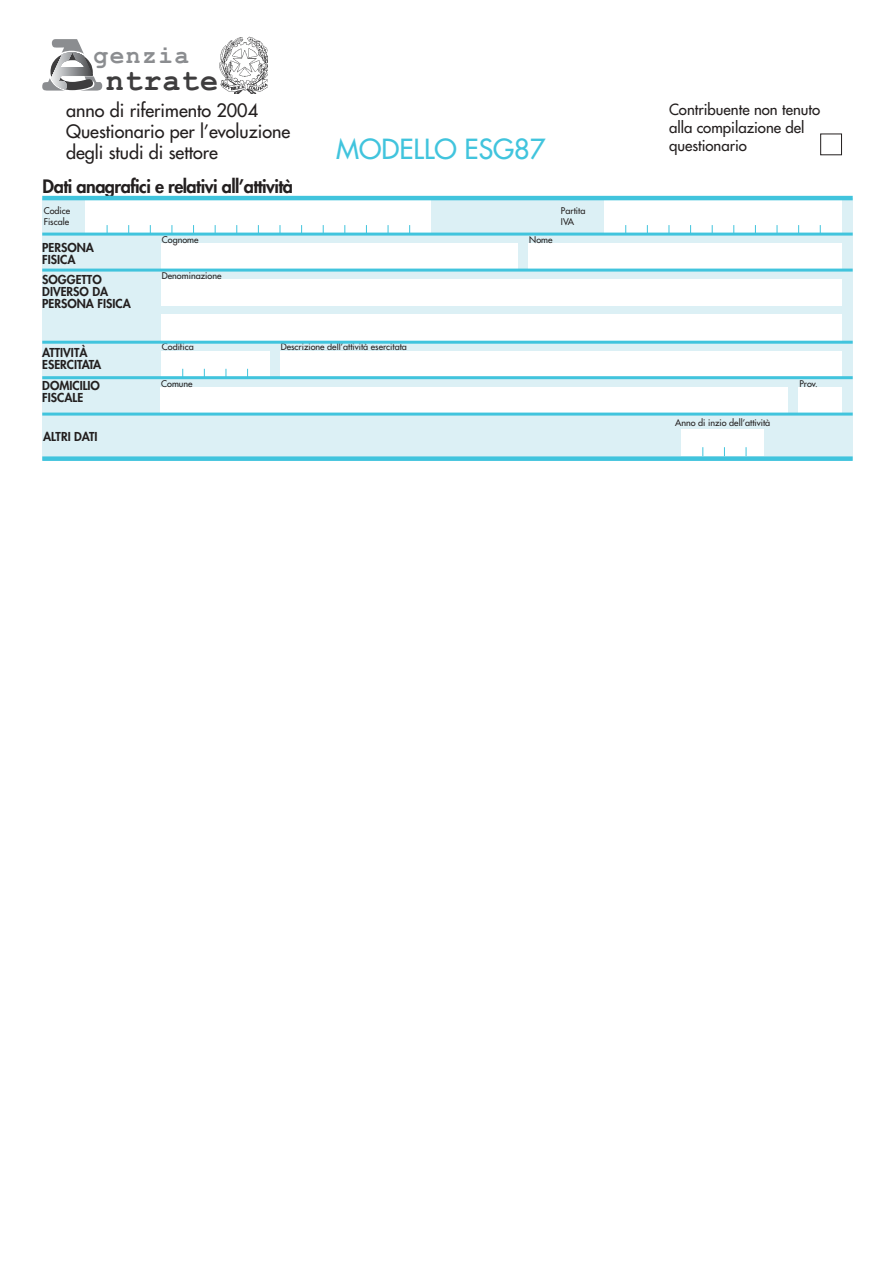
<style>
.page{position:relative;width:893px;height:1263px;background:#fff}
.page>*{position:absolute;margin:0;border:0;box-sizing:border-box;transform-origin:0 0}
.t1{font:700 30.15px "Courier New";letter-spacing:.025em;color:#3e3d3e}
.t2{font:27px "Futura";color:#41c4dd}
.t3{font:700 24.45px "Courier New";letter-spacing:.06em;color:#8b8d90}
.t4{font:18px/21px "Futura";color:#231f1f}
.t5{font:800 18px "Futura";letter-spacing:-.03em;color:#231f1f}
.t6{font:15px/18px "Futura";color:#231f1f}
.t7{font:800 12px/12px "Futura";color:#231f1f}
.t8{font:9px/10.5px "Futura";color:#231f1f}
</style>
<div class="page">
<div style="left:42px;top:198px;width:810px;height:261px;background:#dcf0f5"></div>
<div style="left:161px;top:243px;width:356px;height:27px;background:#fff"></div>
<div style="left:528px;top:243px;width:313px;height:27px;background:#fff"></div>
<div style="left:161px;top:279px;width:680px;height:27px;background:#fff"></div>
<hr style="left:42px;top:269px;width:810px;height:3px;background:#41c4dd">
<div style="left:161px;top:314px;width:680px;height:27px;background:#fff"></div>
<div style="left:280px;top:351px;width:561px;height:27px;background:#fff"></div>
<div style="left:161px;top:351px;width:108px;height:27px;background:#fff"></div>
<div style="left:42px;top:456px;width:810px;height:5px;background:#41c4dd"></div>
<hr style="left:42px;top:341px;width:810px;height:3px;background:#41c4dd">
<hr style="left:42px;top:376px;width:810px;height:3px;background:#41c4dd">
<div style="left:604px;top:198px;width:237px;height:36px;background:#fff"></div>
<div style="left:85px;top:198px;width:346px;height:36px;background:#fff"></div>
<hr style="left:42px;top:233px;width:810px;height:3px;background:#41c4dd">
<hr style="left:42px;top:196px;width:810px;height:4px;background:#41c4dd">
<img style="left:219px;top:36px;width:49px;height:57px">
<svg style="left:42px;top:39px;width:60px;height:52px"></svg>
<hr style="left:51px;top:52px;width:1px;height:37px;background:#f3f4f4">
<hr style="left:52px;top:52px;width:1px;height:37px;background:#efeff0">
<hr style="left:53px;top:52px;width:1px;height:37px;background:#ececed">
<hr style="left:54px;top:52px;width:1px;height:37px;background:#e7e8e9">
<hr style="left:55px;top:52px;width:1px;height:37px;background:#e2e3e4">
<hr style="left:56px;top:52px;width:1px;height:37px;background:#dededf">
<hr style="left:57px;top:52px;width:1px;height:37px;background:#dadbdc">
<hr style="left:58px;top:52px;width:1px;height:37px;background:#d5d6d8">
<hr style="left:59px;top:52px;width:1px;height:37px;background:#d1d2d4">
<hr style="left:60px;top:52px;width:1px;height:37px;background:#ccced0">
<hr style="left:61px;top:52px;width:1px;height:37px;background:#c8cacc">
<hr style="left:62px;top:52px;width:1px;height:37px;background:#c3c5c7">
<hr style="left:63px;top:52px;width:1px;height:37px;background:#bec1c3">
<hr style="left:64px;top:52px;width:1px;height:37px;background:#bbbdbe">
<hr style="left:65px;top:52px;width:1px;height:37px;background:#b6b9bb">
<hr style="left:66px;top:52px;width:1px;height:37px;background:#b2b4b6">
<hr style="left:67px;top:52px;width:1px;height:37px;background:#adafb2">
<hr style="left:68px;top:52px;width:1px;height:37px;background:#aaacad">
<hr style="left:69px;top:52px;width:1px;height:37px;background:#a4a7aa">
<hr style="left:70px;top:52px;width:1px;height:37px;background:#a0a3a6">
<hr style="left:71px;top:52px;width:1px;height:37px;background:#9c9fa2">
<hr style="left:72px;top:52px;width:1px;height:37px;background:#999b9e">
<hr style="left:73px;top:52px;width:1px;height:37px;background:#95979a">
<hr style="left:74px;top:52px;width:1px;height:37px;background:#919495">
<hr style="left:75px;top:52px;width:1px;height:37px;background:#8d8f93">
<hr style="left:76px;top:52px;width:1px;height:37px;background:#898b8d">
<hr style="left:77px;top:52px;width:1px;height:37px;background:#85878a">
<hr style="left:78px;top:52px;width:1px;height:37px;background:#828386">
<hr style="left:79px;top:52px;width:1px;height:37px;background:#7e8082">
<hr style="left:80px;top:52px;width:1px;height:37px;background:#797a7e">
<hr style="left:81px;top:52px;width:1px;height:37px;background:#767879">
<hr style="left:82px;top:52px;width:1px;height:37px;background:#717376">
<hr style="left:83px;top:52px;width:1px;height:37px;background:#6d6e71">
<hr style="left:84px;top:52px;width:1px;height:37px;background:#696a6d">
<hr style="left:85px;top:52px;width:1px;height:37px;background:#656669">
<hr style="left:86px;top:52px;width:1px;height:37px;background:#616265">
<hr style="left:87px;top:52px;width:1px;height:37px;background:#5d5d60">
<hr style="left:88px;top:52px;width:1px;height:37px;background:#57585b">
<hr style="left:89px;top:52px;width:1px;height:37px;background:#535456">
<hr style="left:90px;top:52px;width:1px;height:37px;background:#4f4f51">
<hr style="left:91px;top:52px;width:1px;height:37px;background:#49494c">
<hr style="left:92px;top:52px;width:1px;height:37px;background:#444446">
<div style="left:681px;top:429px;width:82px;height:27px;background:#fff"></div>
<div style="left:798px;top:387px;width:43px;height:27px;background:#fff"></div>
<div style="left:160px;top:387px;width:627px;height:27px;background:#fff"></div>
<hr style="left:42px;top:413px;width:810px;height:3px;background:#41c4dd">
<h3 class="t3" style="left:94px;top:48px;width:97px">genzia</h3>
<h1 class="t1" style="left:106px;top:71px;width:114px">ntrate</h1>
<h3 class="t4" style="left:66px;top:101px;width:226px">anno di riferimento 2004<br>Questionario per l’evoluzione degli studi di settore</h3>
<h3 class="t5" style="left:43px;top:178px;width:252px">Dati anagrafici e relativi all’attività</h3>
<h2 class="t2" style="left:336px;top:135px;width:211px">MODELLO ESG87</h2>
<p class="t8" style="left:44px;top:206px;width:28px">Codice<br>Fiscale</p>
<p class="t8" style="left:561px;top:206px;width:26px">Partita<br>IVA</p>
<p class="t8" style="left:162px;top:235px;width:38px">Cognome</p>
<p class="t8" style="left:529px;top:235px;width:25px">Nome</p>
<p class="t8" style="left:162px;top:271px;width:61px">Denominazione</p>
<h3 class="t7" style="left:42px;top:242px;width:53px">PERSONA<br>FISICA</h3>
<h3 class="t7" style="left:42px;top:274px;width:90px">SOGGETTO<br>DIVERSO DA<br>PERSONA FISICA</h3>
<h3 class="t7" style="left:42px;top:347px;width:61px">ATTIVITÀ<br>ESERCITATA</h3>
<p class="t8" style="left:162px;top:342px;width:33px">Codifica</p>
<p class="t8" style="left:281px;top:342px;width:128px">Descrizione dell’attività esercitata</p>
<h3 class="t6" style="left:669px;top:102px;width:153px">Contribuente non tenuto alla compilazione del questionario</h3>
<h3 class="t7" style="left:42px;top:380px;width:59px">DOMICILIO</h3>
<p class="t8" style="left:161px;top:379px;width:33px">Comune</p>
<p class="t8" style="left:799px;top:379px;width:20px">Prov.</p>
<h3 class="t7" style="left:42px;top:392px;width:42px">FISCALE</h3>
<h3 class="t7" style="left:43px;top:432px;width:56px">ALTRI DATI</h3>
<p class="t8" style="left:675px;top:418px;width:97px">Anno di inzio dell’attività</p>
</div>
